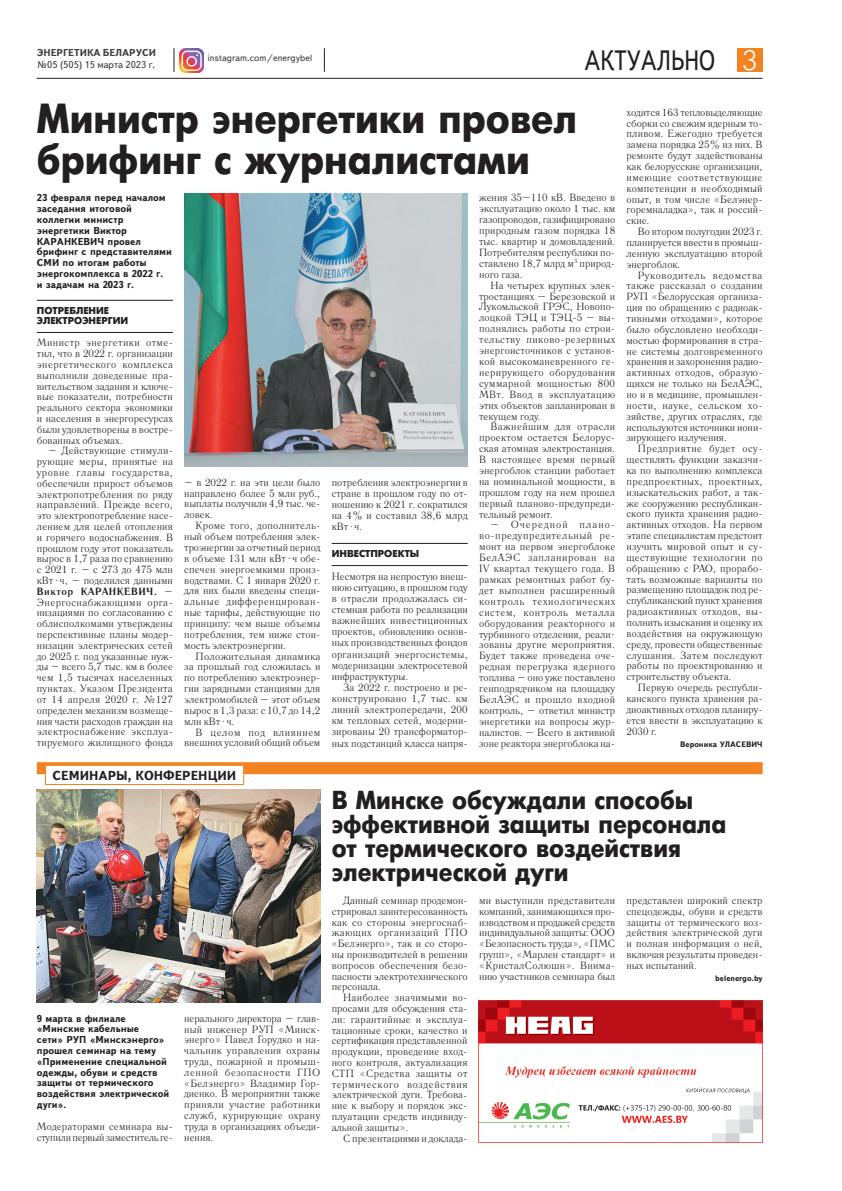
<style>
.page{position:relative;width:842px;height:1191px;background:#fff}
.page>*{position:absolute;margin:0;border:0;box-sizing:border-box;transform-origin:0 0}
.t1{font:700 42px/41px "Futuris C";color:#231f20;scale:.9 1}
.t2{font:28px "Text Book C";color:#231f20;scale:.8 1}
.t3{font:28px "Futuris Light C";color:#fff}
.t4{font:700 26px/24px "Futuris C";color:#231f20;scale:.9 1}
.t5{font:700 13px "Text Book C";color:#231f20}
.t6{font:10.4px/10.9px "Literaturnaya C";color:#231f20;text-align:justify}
.t7{font:10.4px/10.8px "Literaturnaya C";letter-spacing:-.02em;color:#231f20}
.t8{font:700 10px/10.8px "Text Book C";color:#231f20}
.t9{font:700 10px/10px "Futuris C";color:#231f20}
.t10{font:10px "Text Book C";color:#3e3e3f}
.t11{font:700 10px "Text Book C";color:#3e3e3f}
.t12{font:9.5px "Text Book C";color:#3e3e3f}
.t13{font:700 8px "Text Book C";color:#231f20}
.s1{font-weight:700}
</style>
<div class="page">
<hr style="left:37px;top:78px;width:726px;height:1px;background:#231f20">
<div style="left:737px;top:48px;width:26px;height:24px;background:#f58220"></div>
<svg style="left:174px;top:48px;width:1px;height:24px"></svg>
<svg style="left:324px;top:48px;width:1px;height:24px"></svg>
<img style="left:179px;top:48px;width:24px;height:24px">
<hr style="left:37px;top:300px;width:136px;height:1px;background:#231f20">
<hr style="left:37px;top:332px;width:136px;height:1px;background:#231f20">
<hr style="left:332px;top:543px;width:136px;height:1px;background:#231f20">
<hr style="left:332px;top:565px;width:136px;height:1px;background:#231f20">
<img style="left:479px;top:1000px;width:284px;height:142px">
<div style="left:37px;top:762px;width:726px;height:12px;background:#f58220"></div>
<div style="left:45px;top:765px;width:199px;height:20px;background:#fff;border:1px solid #f58220"></div>
<img style="left:184px;top:193px;width:284px;height:273px">
<img style="left:37px;top:789px;width:283px;height:213px">
<p class="t11" style="left:37px;top:47px;width:121px">ЭНЕРГЕТИКА БЕЛАРУСИ</p>
<p class="t10" style="left:37px;top:59px;width:120px">№05 (505) 15 марта 2023 г.</p>
<p class="t12" style="left:207px;top:53px;width:106px">instagram.com/energybel</p>
<h2 class="t2" style="left:584px;top:45px;width:165px">АКТУАЛЬНО</h2>
<h2 class="t3" style="left:742px;top:46px;width:17px">3</h2>
<h1 class="t1" style="left:37px;top:99px;width:602px">Министр энергетики провел брифинг с журналистами</h1>
<p class="t8" style="left:37px;top:192px;width:137px">23 февраля перед началом заседания итоговой коллегии министр энергетики Виктор<br>КАРАНКЕВИЧ провел брифинг с представителями<br>СМИ по итогам работы энергокомплекса в 2022 г.<br>и задачам на 2023 г.</p>
<p class="t9" style="left:37px;top:306px;width:93px">ПОТРЕБЛЕНИЕ<br>ЭЛЕКТРОЭНЕРГИИ</p>
<p class="t6" style="left:37px;top:337px;width:138px">Министр энергетики отме&shy;тил, что в 2022 г. организации энергетического комплекса выполнили доведенные пра&shy;вительством задания и ключе&shy;вые показатели, потребности реального сектора экономики и населения в энергоресурсах были удовлетворены в востре&shy;бованных объемах.</p>
<p class="t6" style="left:37px;top:445px;width:138px;text-indent:11px">– Действующие стимули&shy;рующие меры, принятые на уровне главы государства, обеспечили прирост объемов электропотребления по ряду направлений. Прежде всего, это электропотребление насе&shy;лением для целей отопления и горячего водоснабжения. В прошлом году этот показатель вырос в 1,7 раза по сравнению с 2021 г. – с 273 до 475 млн кВт∙ч, – поделился данными <span class="s1">Виктор КАРАНКЕВИЧ.</span> – Энергоснабжающими орга&shy;низациями по согласованию с облисполкомами утверждены перспективные планы модер&shy;низации электрических сетей до 2025 г. под указанные нуж&shy;ды – всего 5,7 тыс. км в более чем 1,5 тысячах населенных пунктах. Указом Президента от 14 апреля 2020 г. №127 определен механизм возмеще&shy;ния части расходов граждан на электроснабжение эксплуа&shy;тируемого жилищного фонда</p>
<p class="t6" style="left:184px;top:477px;width:138px">– в 2022 г. на эти цели было направлено более 5 млн руб., выплаты получили 4,9 тыс. че&shy;ловек.</p>
<p class="t6" style="left:184px;top:520px;width:138px;text-indent:11px">Кроме того, дополнитель&shy;ный объем потребления элек&shy;троэнергии за отчетный период в объеме 131 млн кВт∙ч обе&shy;спечен энергоемкими произ&shy;водствами. С 1 января 2020 г. для них были введены специ&shy;альные дифференцирован&shy;ные тарифы, действующие по принципу: чем выше объемы потребления, тем ниже стои&shy;мость электроэнергии.</p>
<p class="t6" style="left:184px;top:650px;width:138px;text-indent:11px">Положительная динамика за прошлый год сложилась и по потреблению электроэнер&shy;гии зарядными станциями для электромобилей – этот объем вырос в 1,3 раза: с 10,7 до 14,2 млн кВт∙ч.</p>
<p class="t6" style="left:184px;top:726px;width:138px;text-align:right">В целом под влиянием внешних условий общий объем</p>
<p class="t5" style="left:52px;top:767px;width:185px">СЕМИНАРЫ, КОНФЕРЕНЦИИ</p>
<p class="t6" style="left:332px;top:477px;width:138px">потребления электроэнергии в стране в прошлом году по от&shy;ношению к 2021 г. сократился на 4% и составил 38,6 млрд кВт∙ч.</p>
<p class="t9" style="left:332px;top:549px;width:89px">ИНВЕСТПРОЕКТЫ</p>
<p class="t6" style="left:332px;top:571px;width:138px">Несмотря на непростую внеш&shy;нюю ситуацию, в прошлом году в отрасли продолжалась си&shy;стемная работа по реализации важнейших инвестиционных проектов, обновлению основ&shy;ных производственных фондов организаций энергосистемы, модернизации электросетевой инфраструктуры.</p>
<p class="t6" style="left:332px;top:682px;width:138px;text-indent:11px">За 2022 г. построено и ре&shy;конструировано 1,7 тыс. км линий электропередачи, 200 км тепловых сетей, модерни&shy;зированы 20 трансформатор&shy;ных подстанций класса напря-</p>
<p class="t6" style="left:479px;top:192px;width:138px">жения 35–110 кВ. Введено в эксплуатацию около 1 тыс. км газопроводов, газифицировано природным газом порядка 18 тыс. квартир и домовладений.<br>Потребителям республики по&shy;ставлено 18,7 млрд м<sup>3</sup> природ&shy;ного газа.</p>
<p class="t6" style="left:479px;top:280px;width:138px;text-indent:11px">На четырех крупных элек&shy;тростанциях – Березовской и Лукомльской ГРЭС, Новопо&shy;лоцкой ТЭЦ и ТЭЦ-5 – вы&shy;полнялись работы по строи&shy;тельству пиково-резервных энергоисточников с установ&shy;кой высокоманевренного ге&shy;нерирующего оборудования суммарной мощностью 800<br>МВт. Ввод в эксплуатацию этих объектов запланирован в текущем году.</p>
<p class="t6" style="left:479px;top:421px;width:138px;text-indent:11px">Важнейшим для отрасли проектом остается Белорус&shy;ская атомная электростанция.<br>В настоящее время первый энергоблок станции работает на номинальной мощности, в прошлом году на нем прошел первый планово-предупреди&shy;тельный ремонт.</p>
<p class="t6" style="left:479px;top:519px;width:138px;text-indent:11px">– Очередной плано&shy;во-предупредительный ре&shy;монт на первом энергоблоке БелАЭС запланирован на IV квартал текущего года. В рамках ремонтных работ бу&shy;дет выполнен расширенный контроль технологических систем, контроль металла оборудования реакторного и турбинного отделения, реали&shy;зованы другие мероприятия.<br>Будет также проведена оче&shy;редная перегрузка ядерного топлива – оно уже поставлено генподрядчиком на площадку БелАЭС и прошло входной контроль, – ответил министр энергетики на вопросы жур&shy;налистов. – Всего в активной зоне реактора энергоблока на-</p>
<p class="t6" style="left:626px;top:107px;width:138px">ходится 163 тепловыделяющие сборки со свежим ядерным то&shy;пливом. Ежегодно требуется замена порядка 25% из них. В ремонте будут задействованы как белорусские организации, имеющие соответствующие компетенции и необходимый опыт, в том числе «Белэнер&shy;горемналадка», так и россий&shy;ские.</p>
<p class="t6" style="left:626px;top:226px;width:138px;text-indent:11px">Во втором полугодии 2023 г. планируется ввести в промыш&shy;ленную эксплуатацию второй энергоблок.</p>
<p class="t6" style="left:626px;top:270px;width:138px;text-indent:11px">Руководитель ведомства также рассказал о создании РУП «Белорусская организа&shy;ция по обращению с радиоак&shy;тивными отходами», которое было обусловлено необходи&shy;мостью формирования в стра&shy;не системы долговременного хранения и захоронения радио&shy;активных отходов, образую&shy;щихся не только на БелАЭС, но и в медицине, промышлен&shy;ности, науке, сельском хо&shy;зяйстве, других отраслях, где используются источники иони&shy;зирующего излучения.</p>
<p class="t6" style="left:626px;top:443px;width:138px;text-indent:11px">Предприятие будет осу&shy;ществлять функции заказчи&shy;ка по выполнению комплекса предпроектных, проектных, изыскательских работ, а так&shy;же сооружению республикан&shy;ского пункта хранения радио&shy;активных отходов. На первом этапе специалистам предстоит изучить мировой опыт и су&shy;ществующие технологии по обращению с РАО, прорабо&shy;тать возможные варианты по размещению площадок под ре&shy;спубликанский пункт хранения радиоактивных отходов, вы&shy;полнить изыскания и оценку их воздействия на окружающую среду, провести общественные слушания. Затем последуют работы по проектированию и строительству объекта.</p>
<p class="t6" style="left:626px;top:682px;width:138px;text-indent:11px">Первую очередь республи&shy;канского пункта хранения ра&shy;диоактивных отходов планиру&shy;ется ввести в эксплуатацию к 2030 г.</p>
<p class="t13" style="left:680px;top:739px;width:84px">Вероника УЛАСЕВИЧ</p>
<p class="t8" style="left:37px;top:1012px;width:134px">9 марта в филиале «Минские кабельные<br>сети» РУП «Минскэнерго» прошел семинар на тему «Применение специальной одежды, обуви и средств защиты от термического воздействия электрической дуги».</p>
<p class="t7" style="left:37px;top:1120px;width:138px">Модераторами семинара вы&shy;ступили первый заместитель ге-</p>
<p class="t6" style="left:184px;top:1013px;width:138px">нерального директора – глав&shy;ный инженер РУП «Минск&shy;энерго» Павел Горудко и на&shy;чальник управления охраны труда, пожарной и промыш&shy;ленной безопасности ГПО «Белэнерго» Владимир Гор&shy;диенко. В мероприятии также приняли участие работники служб, курирующие охрану труда в организациях объеди&shy;нения.</p>
<h3 class="t4" style="left:332px;top:788px;width:440px">В Минске обсуждали способы эффективной защиты персонала от термического воздействия электрической дуги</h3>
<p class="t6" style="left:332px;top:895px;width:138px;text-indent:11px">Данный семинар продемон&shy;стрировал заинтересованность как со стороны энергоснаб&shy;жающих организаций ГПО «Белэнерго», так и со сторо&shy;ны производителей в решении вопросов обеспечения безо&shy;пасности электротехнического персонала.</p>
<p class="t6" style="left:332px;top:992px;width:137px;text-indent:11px">Наиболее значимыми во&shy;просами для обсуждения ста&shy;ли: гарантийные и эксплуа&shy;тационные сроки, качество и сертификация представленной продукции, проведение вход&shy;ного контроля, актуализация СТП «Средства защиты от термического воздействия электрической дуги. Требова&shy;ние к выбору и порядок экс&shy;плуатации средств индивиду&shy;альной защиты».</p>
<p class="t6" style="left:343px;top:1132px;width:126px">С презентациями и доклада-</p>
<p class="t6" style="left:479px;top:895px;width:138px">ми выступили представители компаний, занимающихся про&shy;изводством и продажей средств индивидуальной защиты: ООО «Безопасность труда», «ПМС групп», «Марлен стандарт» и «КристалСолюшн». Внима&shy;нию участников семинара был</p>
<p class="t6" style="left:626px;top:895px;width:138px">представлен широкий спектр спецодежды, обуви и средств защиты от термического воз&shy;действия электрической дуги и полная информация о ней, включая результаты проведен&shy;ных испытаний.</p>
<p class="t13" style="left:715px;top:973px;width:49px">belenergo.by</p>
</div>
